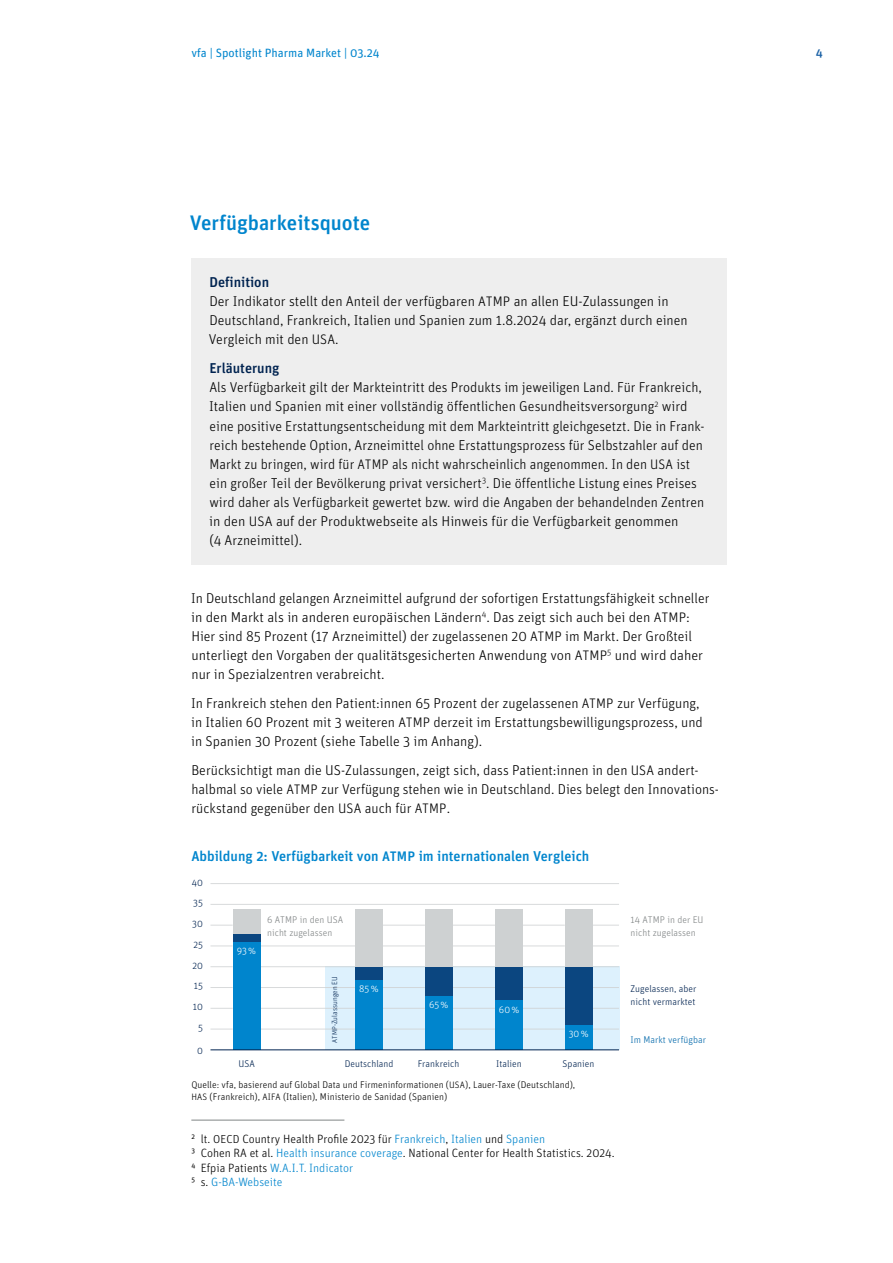
<style>
.page{position:relative;width:893px;height:1263px;background:#fff}
.page>*{position:absolute;margin:0;border:0;box-sizing:border-box;transform-origin:0 0}
.t1{font:500 21px "Unit Pro";color:#0085cd}
.t2{font:300 14.25px/19.2px "Unit Pro";color:#000}
.t3{font:500 14.25px "Unit Pro";color:#0085cd}
.t4{font:500 14.25px "Unit Pro";color:#002350}
.t5{font:300 12px/14.4px "Unit Pro";color:#000}
.t6{font:12px "Unit Pro";color:#0085cd}
.t7{font:500 12px "Unit Pro";color:#1d63a6}
.t8{font:300 9.75px/12.8px "Unit Pro";letter-spacing:.005em;color:#000}
.t9{font:300 9.75px/20.7px "Unit Pro";letter-spacing:.005em;color:#002350}
.t10{font:300 9.75px/12.8px "Unit Pro";letter-spacing:.005em;color:#818586}
.t11{font:300 9.75px "Unit Pro";letter-spacing:.005em;color:#0068aa}
.t12{font:300 9.75px "Unit Pro";color:#fff}
.t13{font:300 7.5px "Unit Pro";letter-spacing:.005em;color:#002350}
.s1{font-weight:500;color:#002350}
.s2{font-size:13.8px}
.s3{font-size:7.05px}
.s4{font-size:9.3px}
.s5{font-size:11.55px}
.s6{color:#0085cd}
</style>
<div class="page">
<div style="left:325px;top:967px;width:294px;height:83px;background:#ddf1fd"></div>
<svg style="left:210px;top:966px;width:23px;height:1px"></svg>
<hr style="left:260px;top:966px;width:106px;height:1px;background:#ced1d2">
<hr style="left:383px;top:966px;width:42px;height:1px;background:#ced1d2">
<hr style="left:452px;top:966px;width:44px;height:1px;background:#ced1d2">
<hr style="left:523px;top:966px;width:42px;height:1px;background:#ced1d2">
<svg style="left:592px;top:966px;width:27px;height:1px"></svg>
<hr style="left:210px;top:883px;width:409px;height:1px;background:#ced1d2">
<hr style="left:210px;top:904px;width:409px;height:1px;background:#ced1d2">
<svg style="left:210px;top:925px;width:23px;height:1px"></svg>
<hr style="left:383px;top:925px;width:42px;height:1px;background:#ced1d2">
<hr style="left:452px;top:925px;width:44px;height:1px;background:#ced1d2">
<hr style="left:523px;top:925px;width:42px;height:1px;background:#ced1d2">
<svg style="left:592px;top:925px;width:27px;height:1px"></svg>
<svg style="left:211px;top:946px;width:22px;height:1px"></svg>
<hr style="left:260px;top:946px;width:106px;height:1px;background:#ced1d2">
<hr style="left:383px;top:946px;width:42px;height:1px;background:#ced1d2">
<hr style="left:452px;top:946px;width:44px;height:1px;background:#ced1d2">
<hr style="left:523px;top:946px;width:42px;height:1px;background:#ced1d2">
<svg style="left:592px;top:946px;width:27px;height:1px"></svg>
<svg style="left:210px;top:987px;width:23px;height:1px"></svg>
<hr style="left:260px;top:987px;width:106px;height:1px;background:#ced1d2">
<hr style="left:383px;top:987px;width:42px;height:1px;background:#ced1d2">
<hr style="left:452px;top:987px;width:44px;height:1px;background:#ced1d2">
<hr style="left:523px;top:987px;width:42px;height:1px;background:#ced1d2">
<svg style="left:592px;top:987px;width:27px;height:1px"></svg>
<svg style="left:210px;top:1008px;width:23px;height:1px"></svg>
<hr style="left:260px;top:1008px;width:106px;height:1px;background:#ced1d2">
<hr style="left:383px;top:1008px;width:42px;height:1px;background:#ced1d2">
<hr style="left:452px;top:1008px;width:44px;height:1px;background:#ced1d2">
<hr style="left:523px;top:1008px;width:42px;height:1px;background:#ced1d2">
<svg style="left:592px;top:1008px;width:27px;height:1px"></svg>
<svg style="left:210px;top:1029px;width:23px;height:1px"></svg>
<hr style="left:260px;top:1029px;width:106px;height:1px;background:#ced1d2">
<hr style="left:383px;top:1029px;width:42px;height:1px;background:#ced1d2">
<hr style="left:452px;top:1029px;width:44px;height:1px;background:#ced1d2">
<hr style="left:523px;top:1029px;width:42px;height:1px;background:#ced1d2">
<svg style="left:592px;top:1029px;width:27px;height:1px"></svg>
<div style="left:191px;top:258px;width:536px;height:306px;background:#eee"></div>
<div style="left:233px;top:942px;width:27px;height:107px;background:#0085cd"></div>
<div style="left:355px;top:979px;width:28px;height:70px;background:#0085cd"></div>
<div style="left:425px;top:996px;width:27px;height:53px;background:#0085cd"></div>
<div style="left:495px;top:1000px;width:28px;height:49px;background:#0085cd"></div>
<div style="left:565px;top:1025px;width:27px;height:24px;background:#0085cd"></div>
<div style="left:233px;top:933px;width:27px;height:9px;background:#0b4680"></div>
<div style="left:355px;top:967px;width:28px;height:12px;background:#0b4680"></div>
<div style="left:425px;top:967px;width:27px;height:29px;background:#0b4680"></div>
<div style="left:495px;top:967px;width:28px;height:33px;background:#0b4680"></div>
<div style="left:565px;top:967px;width:27px;height:58px;background:#0b4680"></div>
<div style="left:233px;top:909px;width:27px;height:24px;background:#ced1d2"></div>
<div style="left:355px;top:909px;width:28px;height:58px;background:#ced1d2"></div>
<div style="left:425px;top:909px;width:27px;height:58px;background:#ced1d2"></div>
<div style="left:495px;top:909px;width:28px;height:58px;background:#ced1d2"></div>
<div style="left:565px;top:909px;width:27px;height:58px;background:#ced1d2"></div>
<hr style="left:210px;top:1049px;width:409px;height:1px;background:#002350">
<hr style="left:191px;top:1120px;width:153px;height:1px;background:#818586">
<p class="t6" style="left:191px;top:46px;width:190px">vfa | Spotlight Pharma Market | 03.24</p>
<h1 class="t1" style="left:190px;top:209px;width:182px">Verfügbarkeitsquote</h1>
<p class="t2" style="left:209px;top:272px;width:480px"><span class="s1">Definition<br></span>Der Indikator stellt den Anteil der verfügbaren <span class="s2">ATMP</span> an allen EU-Zulassungen in Deutschland, Frankreich, Italien und Spanien zum 1.8.2024 dar, ergänzt durch einen Vergleich mit den <span class="s2">USA</span>.</p>
<p class="t4" style="left:209px;top:359px;width:72px">Erläuterung</p>
<p class="t2" style="left:209px;top:377px;width:497px">Als Verfügbarkeit gilt der Markteintritt des Produkts im jeweiligen Land. Für Frankreich, Italien und Spanien mit einer vollständig öffentlichen Gesundheitsversorgung<sup>2</sup> wird eine positive Erstattungsentscheidung mit dem Markteintritt gleichgesetzt. Die in Frank&shy;reich bestehende Option, Arzneimittel ohne Erstattungsprozess für Selbstzahler auf den Markt zu bringen, wird für <span class="s2">ATMP</span> als nicht wahrscheinlich angenommen. In den <span class="s2">USA</span> ist ein großer Teil der Bevölkerung privat versichert<sup>3</sup>. Die öffentliche Listung eines Preises wird daher als Verfügbarkeit gewertet bzw. wird die Angaben der behandelnden Zentren in den <span class="s2">USA</span> auf der Produktwebseite als Hinweis für die Verfügbarkeit genommen<br>(4 Arzneimittel).</p>
<p class="t2" style="left:191px;top:588px;width:520px">In Deutschland gelangen Arzneimittel aufgrund der sofortigen Erstattungsfähigkeit schneller in den Markt als in anderen europäischen Ländern<sup>4</sup>. Das zeigt sich auch bei den <span class="s2">ATMP</span>:<br>Hier sind 85 Prozent (17 Arzneimittel) der zugelassenen 20 <span class="s2">ATMP</span> im Markt. Der Großteil unterliegt den Vorgaben der qualitätsgesicherten Anwendung von <span class="s2">ATMP</span><sup>5</sup> und wird daher nur in Spezialzentren verabreicht.</p>
<p class="t2" style="left:191px;top:693px;width:513px">In Frankreich stehen den Patient:innen 65 Prozent der zugelassenen <span class="s2">ATMP</span> zur Verfügung, in Italien 60 Prozent mit 3 weiteren <span class="s2">ATMP</span> derzeit im Erstattungsbewilligungsprozess, und in Spanien 30 Prozent (siehe Tabelle 3 im Anhang).</p>
<p class="t2" style="left:191px;top:760px;width:529px">Berücksichtigt man die US-Zulassungen, zeigt sich, dass Patient:innen in den <span class="s2">USA</span> andert&shy;halbmal so viele <span class="s2">ATMP</span> zur Verfügung stehen wie in Deutschland. Dies belegt den Innovations&shy;rückstand gegenüber den <span class="s2">USA</span> auch für <span class="s2">ATMP</span>.</p>
<p class="t3" style="left:191px;top:847px;width:399px">Abbildung 2: Verfügbarkeit von <span class="s2">ATMP</span> im internationalen Vergleich</p>
<p class="t9" style="left:192px;top:872px;width:13px">40</p>
<p class="t9" style="left:192px;top:892px;width:12px;text-align:justify">35<br>30<br>25</p>
<p class="t9" style="left:192px;top:955px;width:12px;text-align:center">20<br>15<br>10<br>5</p>
<p class="t9" style="left:197px;top:1040px;width:7px">0</p>
<p class="t12" style="left:237px;top:945px;width:21px">93%</p>
<p class="t9" style="left:238px;top:1053px;width:18px">USA</p>
<p class="t10" style="left:267px;top:913px;width:78px">6 ATMP in den USA nicht zugelassen</p>
<p class="t13" style="left:330px;top:1043px;width:68px;rotate:-90deg"><span class="s3">ATMP</span>-Zulassungen EU</p>
<p class="t12" style="left:359px;top:982px;width:21px">85%</p>
<p class="t12" style="left:429px;top:999px;width:21px">65%</p>
<p class="t12" style="left:499px;top:1003px;width:22px">60%</p>
<p class="t12" style="left:569px;top:1028px;width:21px">30%</p>
<p class="t9" style="left:345px;top:1053px;width:50px">Deutschland</p>
<p class="t9" style="left:418px;top:1053px;width:43px">Frankreich</p>
<p class="t9" style="left:496px;top:1053px;width:27px">Italien</p>
<p class="t9" style="left:563px;top:1053px;width:33px">Spanien</p>
<p class="t8" style="left:191px;top:1078px;width:385px">Quelle: vfa, basierend auf Global Data und Firmeninformationen (<span class="s4">USA</span>), Lauer-Taxe (Deutschland),<br><span class="s4">HAS</span> (Frankreich), <span class="s4">AIFA</span> (Italien), Ministerio de Sanidad (Spanien)</p>
<p class="t5" style="left:191px;top:1131px;width:425px"><sup>2</sup> lt. <span class="s5">OECD</span> Country Health Profile 2023 für <span class="s6">Frankreich</span>, <span class="s6">Italien</span> und <span class="s6">Spanien<br></span><sup>3</sup> Cohen RA et al. <span class="s6">Health insurance coverage</span>. National Center for Health Statistics. 2024.<br><sup>4</sup> Efpia Patients <span class="s6">W.A.I.T. Indicator<br></span><sup>5</sup> s. <span class="s6">G-BA-Webseite</span></p>
<p class="t10" style="left:630px;top:913px;width:75px">14 ATMP in der EU nicht zugelassen</p>
<p class="t9" style="left:630px;top:982px;width:67px;line-height:12.8px">Zugelassen, aber nicht vermarktet</p>
<p class="t11" style="left:630px;top:1033px;width:77px">Im Markt verfügbar</p>
<p class="t7" style="left:816px;top:46px;width:9px">4</p>
</div>
